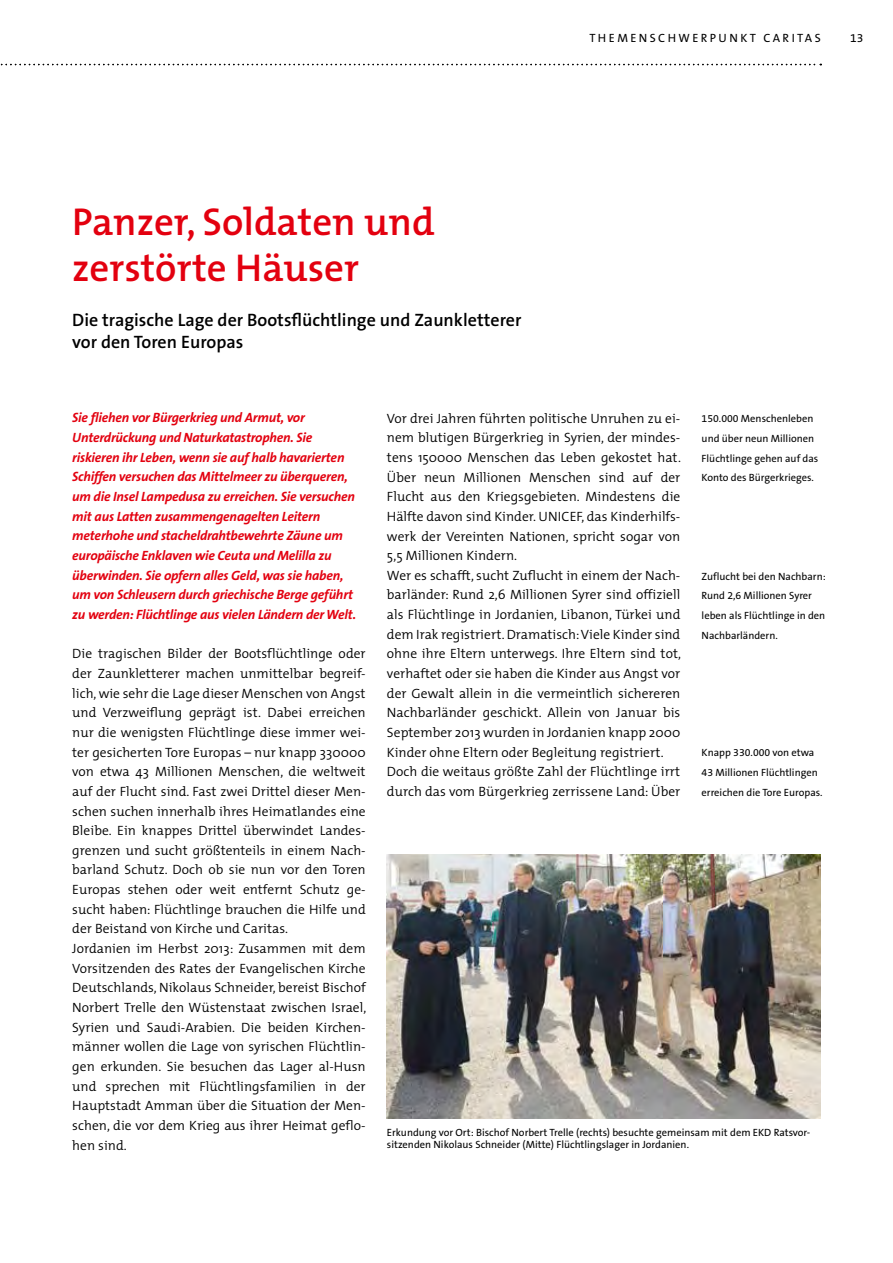
<style>
.page{position:relative;width:893px;height:1263px;background:#fff}
.page>*{position:absolute;margin:0;border:0;box-sizing:border-box;transform-origin:0 0}
.t1{font:600 39px/46.8px "The Mix";color:#e3000f}
.t2{font:600 18px/21.6px "The Sans B6";color:#000}
.t3{font:300 13.5px/19.6px "The Mix";letter-spacing:.005em;color:#000}
.t4{font:italic 700 13.5px/19.6px "The Sans B7";letter-spacing:-.015em;color:#e3000f}
.t5{font:12px "The Sans B5 Plain";letter-spacing:.2em;color:#000}
.t6{font:10.5px/19.6px "The Sans B5 Plain";color:#000}
</style>
<div class="page">
<svg style="left:0;top:64px;width:821px;height:1px"></svg>
<img style="left:387px;top:855px;width:434px;height:264px">
<h1 class="t1" style="left:72px;top:197px;width:364px">Panzer, Soldaten und zerstörte Häuser</h1>
<h2 class="t2" style="left:72px;top:310px;width:451px">Die tragische Lage der Bootsflüchtlinge und Zaunkletterer vor den Toren Europas</h2>
<p class="t5" style="left:589px;top:31px;width:233px">THEMENSCHWERPUNKT CARITAS</p>
<p class="t5" style="left:850px;top:31px;width:15px">13</p>
<p class="t4" style="left:72px;top:408px;width:285px">Sie fliehen vor Bürgerkrieg und Armut, vor Unterdrückung und Naturkatastrophen. Sie riskieren ihr Leben, wenn sie auf halb havarierten Schiffen versuchen das Mittelmeer zu überqueren, um die Insel Lampedusa zu erreichen. Sie versuchen mit aus Latten zusammengenagelten Leitern meterhohe und stacheldrahtbewehrte Zäune um europäische Enklaven wie Ceuta und Melilla zu überwinden. Sie opfern alles Geld, was sie haben, um von Schleusern durch griechische Berge geführt zu werden: Flüchtlinge aus vielen Ländern der Welt.</p>
<p class="t3" style="left:72px;top:643px;width:296px">Die tragischen Bilder der Bootsflüchtlinge oder der Zaunkletterer machen unmittelbar begreif&shy;lich, wie sehr die Lage dieser Menschen von Angst und Verzweiflung geprägt ist. Dabei erreichen nur die wenigsten Flüchtlinge diese immer wei&shy;ter gesicherten Tore Europas – nur knapp 330000 von etwa 43 Millionen Menschen, die weltweit auf der Flucht sind. Fast zwei Drittel dieser Men&shy;schen suchen innerhalb ihres Heimatlandes eine Bleibe. Ein knappes Drittel überwindet Landes&shy;grenzen und sucht größtenteils in einem Nach&shy;barland Schutz. Doch ob sie nun vor den Toren Europas stehen oder weit entfernt Schutz ge&shy;sucht haben: Flüchtlinge brauchen die Hilfe und der Beistand von Kirche und Caritas.<br>Jordanien im Herbst 2013: Zusammen mit dem Vorsitzenden des Rates der Evangelischen Kirche Deutschlands, Nikolaus Schneider, bereist Bischof Norbert Trelle den Wüstenstaat zwischen Israel, Syrien und Saudi-Arabien. Die beiden Kirchen&shy;männer wollen die Lage von syrischen Flüchtlin&shy;gen erkunden. Sie besuchen das Lager al-Husn und sprechen mit Flüchtlingsfamilien in der Hauptstadt Amman über die Situation der Men&shy;schen, die vor dem Krieg aus ihrer Heimat geflo&shy;hen sind.</p>
<p class="t3" style="left:387px;top:408px;width:296px">Vor drei Jahren führten politische Unruhen zu ei&shy;nem blutigen Bürgerkrieg in Syrien, der mindes&shy;tens 150000 Menschen das Leben gekostet hat.<br>Über neun Millionen Menschen sind auf der Flucht aus den Kriegsgebieten. Mindestens die Hälfte davon sind Kinder. UNICEF, das Kinderhilfs&shy;werk der Vereinten Nationen, spricht sogar von 5,5 Millionen Kindern.<br>Wer es schafft, sucht Zuflucht in einem der Nach&shy;barländer: Rund 2,6 Millionen Syrer sind offiziell als Flüchtlinge in Jordanien, Libanon, Türkei und dem Irak registriert. Dramatisch: Viele Kinder sind ohne ihre Eltern unterwegs. Ihre Eltern sind tot, verhaftet oder sie haben die Kinder aus Angst vor der Gewalt allein in die vermeintlich sichereren Nachbarländer geschickt. Allein von Januar bis September 2013 wurden in Jordanien knapp 2000<br>Kinder ohne Eltern oder Begleitung registriert.<br>Doch die weitaus größte Zahl der Flüchtlinge irrt durch das vom Bürgerkrieg zerrissene Land: Über</p>
<p class="t6" style="left:702px;top:409px;width:118px">150.000 Menschenleben und über neun Millionen<br>Flüchtlinge gehen auf das<br>Konto des Bürgerkrieges.</p>
<p class="t6" style="left:702px;top:566px;width:126px">Zuflucht bei den Nachbarn:<br>Rund 2,6 Millionen Syrer leben als Flüchtlinge in den<br>Nachbarländern.</p>
<p class="t6" style="left:702px;top:743px;width:123px">Knapp 330.000 von etwa<br>43 Millionen Flüchtlingen erreichen die Tore Europas.</p>
<p class="t6" style="left:387px;top:1126px;width:424px;line-height:12.6px">Erkundung vor Ort: Bischof Norbert Trelle (rechts) besuchte gemeinsam mit dem EKD Ratsvor&shy;sitzenden Nikolaus Schneider (Mitte) Flüchtlingslager in Jordanien.</p>
</div>
